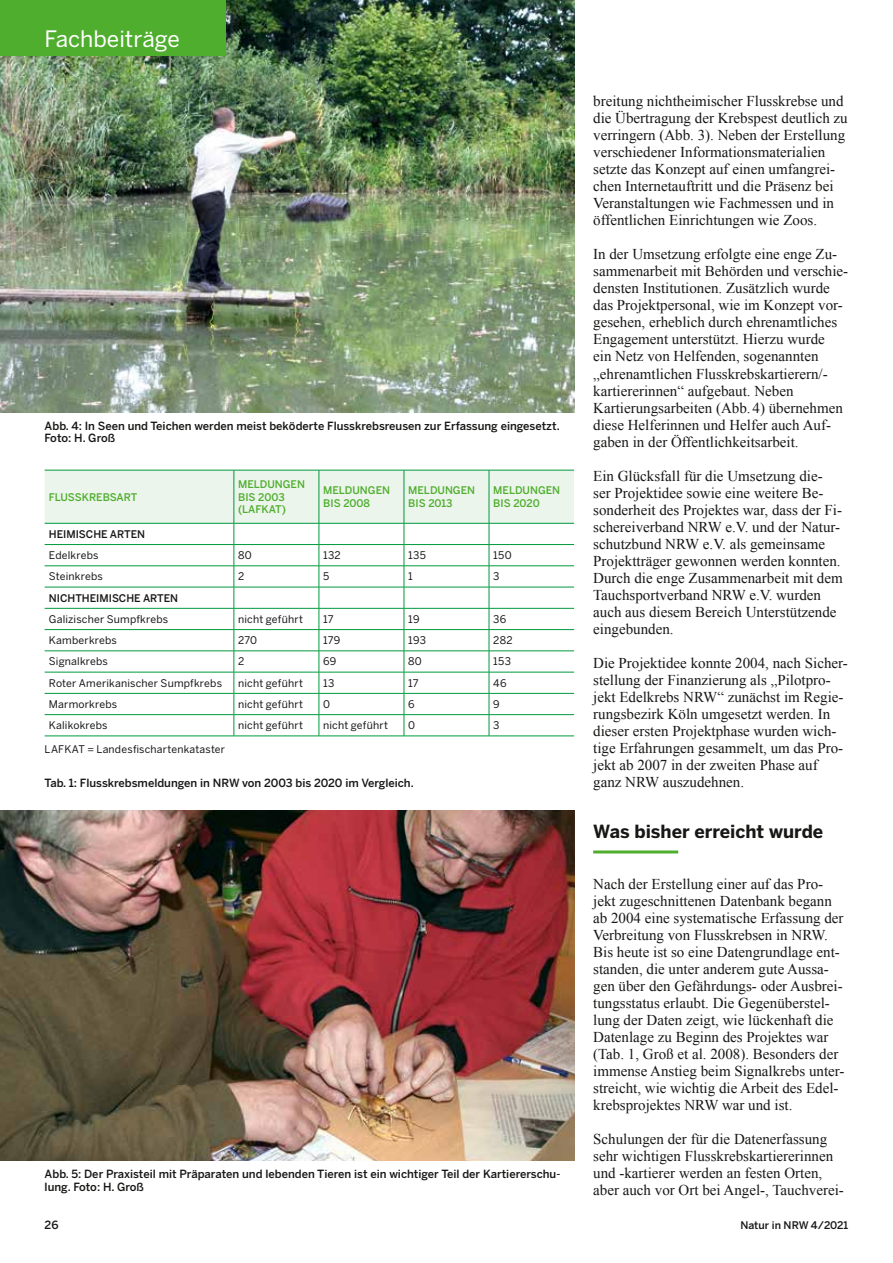
<style>
.page{position:relative;width:893px;height:1263px;background:#fff}
.page>*{position:absolute;margin:0;border:0;box-sizing:border-box;transform-origin:0 0}
.t1{font:22.5px "Benton Sans";color:#fff}
.t2{font:700 18px "Benton Sans";color:#181716}
.t3{font:15px/17px "Times New Roman";color:#181716}
.t4{font:500 11.25px/12.8px "Benton Sans";color:#181716}
.t5{font:10.5px "Benton Sans";letter-spacing:.015em;color:#181716}
.t6{font:500 10.5px/12.8px "Benton Sans";color:#4fae2e}
.t7{font:500 10.5px "Benton Sans";color:#181716}
</style>
<div class="page">
<hr style="left:593px;top:850px;width:85px;height:3px;background:#4fae2e">
<hr style="left:45px;top:736px;width:189px;height:1px;background:#00993c">
<hr style="left:234px;top:736px;width:85px;height:1px;background:#00993c">
<hr style="left:319px;top:736px;width:85px;height:1px;background:#00993c">
<hr style="left:404px;top:736px;width:85px;height:1px;background:#00993c">
<hr style="left:489px;top:736px;width:85px;height:1px;background:#00993c">
<svg style="left:45px;top:470px;width:529px;height:266px"></svg>
<hr style="left:234px;top:470px;width:1px;height:53px;background:#00993c">
<hr style="left:319px;top:470px;width:1px;height:53px;background:#00993c">
<hr style="left:404px;top:470px;width:1px;height:53px;background:#00993c">
<hr style="left:489px;top:470px;width:1px;height:53px;background:#00993c">
<hr style="left:45px;top:523px;width:189px;height:1px;background:#00993c">
<hr style="left:234px;top:523px;width:85px;height:1px;background:#00993c">
<hr style="left:319px;top:523px;width:85px;height:1px;background:#00993c">
<hr style="left:404px;top:523px;width:85px;height:1px;background:#00993c">
<hr style="left:489px;top:523px;width:85px;height:1px;background:#00993c">
<hr style="left:45px;top:544px;width:189px;height:1px;background:#00993c">
<hr style="left:234px;top:544px;width:85px;height:1px;background:#00993c">
<hr style="left:319px;top:544px;width:85px;height:1px;background:#00993c">
<hr style="left:404px;top:544px;width:85px;height:1px;background:#00993c">
<hr style="left:489px;top:544px;width:85px;height:1px;background:#00993c">
<hr style="left:45px;top:587px;width:189px;height:1px;background:#00993c">
<hr style="left:234px;top:587px;width:85px;height:1px;background:#00993c">
<hr style="left:319px;top:587px;width:85px;height:1px;background:#00993c">
<hr style="left:404px;top:587px;width:85px;height:1px;background:#00993c">
<hr style="left:489px;top:587px;width:85px;height:1px;background:#00993c">
<hr style="left:45px;top:608px;width:189px;height:1px;background:#00993c">
<hr style="left:234px;top:608px;width:85px;height:1px;background:#00993c">
<hr style="left:319px;top:608px;width:85px;height:1px;background:#00993c">
<hr style="left:404px;top:608px;width:85px;height:1px;background:#00993c">
<hr style="left:489px;top:608px;width:85px;height:1px;background:#00993c">
<img style="left:0;top:810px;width:574px;height:351px">
<img style="left:0;top:0;width:574px;height:412px">
<div style="left:0;top:0;width:225px;height:55px;background:#4fae2e"></div>
<h1 class="t1" style="left:45px;top:25px;width:137px">Fachbeiträge</h1>
<p class="t4" style="left:45px;top:419px;width:517px">Abb. 4: In Seen und Teichen werden meist beköderte Flusskrebsreusen zur Erfassung eingesetzt.<br>Foto: H. Groß</p>
<p class="t6" style="left:49px;top:490px;width:90px">FLUSSKREBSART</p>
<p class="t6" style="left:238px;top:477px;width:68px">MELDUNGEN<br>BIS 2003 (LAFKAT)</p>
<p class="t6" style="left:323px;top:484px;width:68px">MELDUNGEN<br>BIS 2008</p>
<p class="t6" style="left:408px;top:484px;width:68px">MELDUNGEN<br>BIS 2013</p>
<p class="t6" style="left:493px;top:484px;width:68px">MELDUNGEN<br>BIS 2020</p>
<p class="t7" style="left:49px;top:528px;width:98px">HEIMISCHE ARTEN</p>
<p class="t5" style="left:49px;top:549px;width:51px">Edelkrebs</p>
<p class="t5" style="left:238px;top:549px;width:15px">80</p>
<p class="t5" style="left:323px;top:549px;width:19px">132</p>
<p class="t5" style="left:408px;top:549px;width:19px">135</p>
<p class="t5" style="left:493px;top:549px;width:20px">150</p>
<p class="t5" style="left:49px;top:570px;width:55px">Steinkrebs</p>
<p class="t5" style="left:238px;top:570px;width:8px">2</p>
<p class="t5" style="left:323px;top:570px;width:8px">5</p>
<p class="t5" style="left:408px;top:570px;width:6px">1</p>
<p class="t5" style="left:493px;top:570px;width:8px">3</p>
<p class="t7" style="left:49px;top:591px;width:131px">NICHTHEIMISCHE ARTEN</p>
<p class="t5" style="left:49px;top:613px;width:121px">Galizischer Sumpfkrebs</p>
<p class="t5" style="left:238px;top:613px;width:66px">nicht geführt</p>
<p class="t5" style="left:323px;top:613px;width:12px">17</p>
<p class="t5" style="left:408px;top:613px;width:13px">19</p>
<p class="t5" style="left:493px;top:613px;width:15px">36</p>
<p class="t5" style="left:49px;top:634px;width:70px">Kamberkrebs</p>
<p class="t5" style="left:238px;top:634px;width:21px">270</p>
<p class="t5" style="left:323px;top:634px;width:19px">179</p>
<p class="t5" style="left:408px;top:634px;width:19px">193</p>
<p class="t5" style="left:493px;top:634px;width:21px">282</p>
<p class="t5" style="left:49px;top:655px;width:61px">Signalkrebs</p>
<p class="t5" style="left:238px;top:655px;width:8px">2</p>
<p class="t5" style="left:323px;top:655px;width:15px">69</p>
<p class="t5" style="left:408px;top:655px;width:15px">80</p>
<p class="t5" style="left:493px;top:655px;width:19px">153</p>
<p class="t5" style="left:49px;top:677px;width:175px">Roter Amerikanischer Sumpfkrebs</p>
<p class="t5" style="left:238px;top:677px;width:66px">nicht geführt</p>
<p class="t5" style="left:323px;top:677px;width:13px">13</p>
<p class="t5" style="left:408px;top:677px;width:12px">17</p>
<p class="t5" style="left:493px;top:677px;width:15px">46</p>
<p class="t5" style="left:49px;top:698px;width:70px">Marmorkrebs</p>
<p class="t5" style="left:238px;top:698px;width:66px">nicht geführt</p>
<p class="t5" style="left:323px;top:698px;width:8px">0</p>
<p class="t5" style="left:408px;top:698px;width:8px">6</p>
<p class="t5" style="left:493px;top:698px;width:8px">9</p>
<p class="t5" style="left:49px;top:719px;width:60px">Kalikokrebs</p>
<p class="t5" style="left:238px;top:719px;width:66px">nicht geführt</p>
<p class="t5" style="left:323px;top:719px;width:66px">nicht geführt</p>
<p class="t5" style="left:408px;top:719px;width:8px">0</p>
<p class="t5" style="left:493px;top:719px;width:8px">3</p>
<p class="t5" style="left:45px;top:743px;width:182px">LAFKAT = Landesfischartenkataster</p>
<p class="t4" style="left:45px;top:776px;width:371px">Tab. 1: Flusskrebsmeldungen in NRW von 2003 bis 2020 im Vergleich.</p>
<p class="t4" style="left:45px;top:1167px;width:517px">Abb. 5: Der Praxisteil mit Präparaten und lebenden Tieren ist ein wichtiger Teil der Kartiererschu&shy;lung. Foto: H. Groß</p>
<p class="t3" style="left:593px;top:93px;width:256px">breitung nichtheimischer Flusskrebse und die Übertragung der Krebspest deutlich zu verringern (Abb. 3). Neben der Erstellung verschiedener Informationsmaterialien setzte das Konzept auf einen umfangrei&shy;chen Internetauftritt und die Präsenz bei Veranstaltungen wie Fachmessen und in öffentlichen Einrichtungen wie Zoos.</p>
<p class="t3" style="left:593px;top:246px;width:256px">In der Umsetzung erfolgte eine enge Zu&shy;sammenarbeit mit Behörden und verschie&shy;densten Institutionen. Zusätzlich wurde das Projektpersonal, wie im Konzept vor&shy;gesehen, erheblich durch ehrenamtliches Engagement unterstützt. Hierzu wurde<br>ein Netz von Helfenden, sogenannten „ehrenamtlichen Flusskrebskartierern/- kartiererinnen“ aufgebaut. Neben Kartierungsarbeiten (Abb.4) übernehmen diese Helferinnen und Helfer auch Auf&shy;gaben in der Öffentlichkeitsarbeit.</p>
<p class="t3" style="left:593px;top:467px;width:251px">Ein Glücksfall für die Umsetzung die&shy;ser Projektidee sowie eine weitere Be&shy;sonderheit des Projektes war, dass der Fi&shy;schereiverband NRW e.V. und der Natur&shy;schutzbund NRW e.V. als gemeinsame Projektträger gewonnen werden konnten.<br>Durch die enge Zusammenarbeit mit dem Tauchsportverband NRW e.V. wurden auch aus diesem Bereich Unterstützende eingebunden.</p>
<p class="t3" style="left:593px;top:654px;width:256px">Die Projektidee konnte 2004, nach Sicher&shy;stellung der Finanzierung als „Pilotpro&shy;jekt Edelkrebs NRW“ zunächst im Regie&shy;rungsbezirk Köln umgesetzt werden. In dieser ersten Projektphase wurden wich&shy;tige Erfahrungen gesammelt, um das Pro&shy;jekt ab 2007 in der zweiten Phase auf ganz NRW auszudehnen.</p>
<p class="t2" style="left:593px;top:820px;width:232px">Was bisher erreicht wurde</p>
<p class="t3" style="left:593px;top:875px;width:253px">Nach der Erstellung einer auf das Pro&shy;jekt zugeschnittenen Datenbank begann ab 2004 eine systematische Erfassung der Verbreitung von Flusskrebsen in NRW.<br>Bis heute ist so eine Datengrundlage ent&shy;standen, die unter anderem gute Aussa&shy;gen über den Gefährdungs- oder Ausbrei&shy;tungsstatus erlaubt. Die Gegenüberstel&shy;lung der Daten zeigt, wie lückenhaft die Datenlage zu Beginn des Projektes war (Tab. 1, Groß et al. 2008). Besonders der immense Anstieg beim Signalkrebs unter&shy;streicht, wie wichtig die Arbeit des Edel&shy;krebsprojektes NRW war und ist.</p>
<p class="t3" style="left:593px;top:1130px;width:252px">Schulungen der für die Datenerfassung sehr wichtigen Flusskrebskartiererinnen und -kartierer werden an festen Orten, aber auch vor Ort bei Angel-, Tauchverei-</p>
<p class="t4" style="left:45px;top:1218px;width:15px">26</p>
<p class="t7" style="left:740px;top:1219px;width:109px">Natur in NRW 4/2021</p>
</div>
